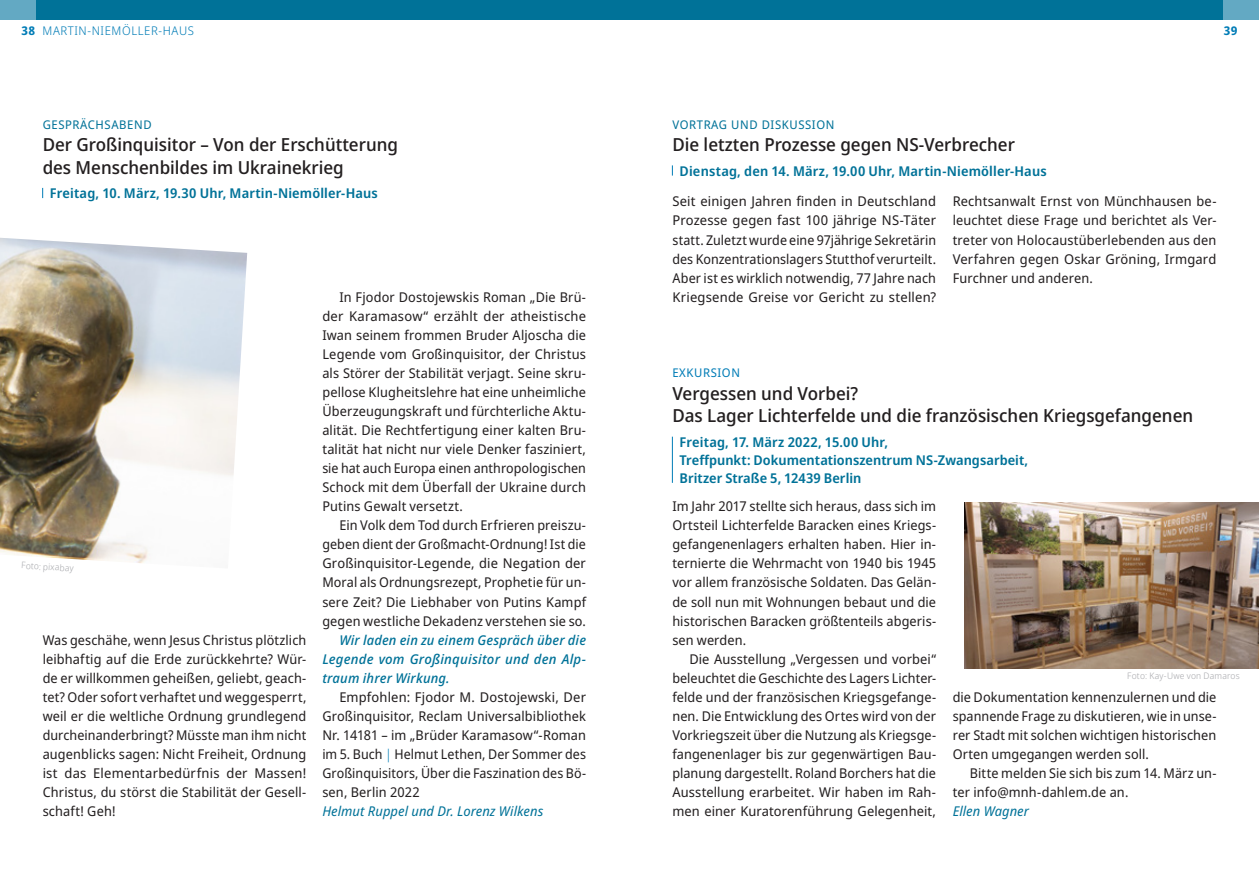
<style>
.page{position:relative;width:1259px;height:893px;background:#fff}
.page>*{position:absolute;margin:0;border:0;box-sizing:border-box;transform-origin:0 0}
.ÜberschirftKlein{font:500 18px/22.5px "Noto Sans Display";color:#231f20}
.Fließtext_Einzug{font:13.5px/19px "Noto Sans Display";letter-spacing:.01em;color:#231f20;text-align:justify}
.Fließt{font:13.5px/19px "Noto Sans Display";letter-spacing:.01em;color:#231f20;text-align:justify}
.Zeit_Ort{font:600 13.5px/18px "Noto Sans Display";letter-spacing:.01em;color:#007298}
.Fließtext_Einzug-2{font:italic 500 13.5px/19px "Noto Sans Display";letter-spacing:.02em;color:#007298;text-align:justify}
.Autoren{font:italic 13.5px "Noto Sans Display";letter-spacing:.01em;color:#007298}
.Dachzeile{font:12px "Noto Sans Display";letter-spacing:.05em;color:#007298}
.Rubrik{font:300 12px "Noto Sans Display";letter-spacing:.05em;color:#007cb6}
.Dachzeile-2{font:12px "Noto Sans Display";letter-spacing:.05em;color:#007cb6}
.Rubrik-2{font:700 12px "Noto Sans Display";color:#007cb6}
.Quellen{font:300 9px "Noto Sans Display";letter-spacing:.025em;color:#a8a9ad}
.s1{font-weight:300;color:#007cb6}
</style>
<div class="page">
<div style="left:34px;top:0;width:1191px;height:19px;background:#007298"></div>
<div style="left:0;top:0;width:35px;height:19px;background:#63a9c3"></div>
<div style="left:1223px;top:0;width:36px;height:19px;background:#63a9c3"></div>
<hr style="left:672px;top:437px;width:1px;height:46px;background:#007cb6">
<img style="left:964px;top:503px;width:295px;height:165px">
<img style="left:0;top:238px;width:247px;height:325px">
<p class="Rubrik-2" style="left:21px;top:22px;width:15px">38</p>
<p class="Rubrik" style="left:43px;top:22px;width:153px">MARTIN-NIEMÖLLER-HAUS</p>
<p class="Rubrik-2" style="left:1223px;top:22px;width:16px">39</p>
<p class="Dachzeile" style="left:43px;top:116px;width:110px">GESPRÄCHSABEND</p>
<p class="ÜberschirftKlein" style="left:43px;top:134px;width:357px">Der Großinquisitor – Von der Erschütterung des Menschenbildes im Ukrainekrieg</p>
<p class="Zeit_Ort" style="left:50px;top:184px;width:329px">Freitag, 10. März, 19.30 Uhr, Martin-Niemöller-Haus</p>
<p class="Quellen" style="left:22px;top:559px;width:54px;rotate:4deg">Foto: pixabay</p>
<p class="Fließt" style="left:43px;top:630px;width:265px">Was geschähe, wenn Jesus Christus plötzlich leibhaftig auf die Erde zurückkehrte? Wür&shy;de er willkommen geheißen, geliebt, geach&shy;tet? Oder sofort verhaftet und weggesperrt, weil er die weltliche Ordnung grundlegend durcheinanderbringt? Müsste man ihm nicht augenblicks sagen: Nicht Freiheit, Ordnung ist das Elementarbedürfnis der Massen!<br>Christus, du störst die Stabilität der Gesell&shy;schaft! Geh!</p>
<p class="Fließtext_Einzug" style="left:322px;top:288px;width:265px;text-indent:17px">In Fjodor Dostojewskis Roman „Die Brü&shy;der Karamasow“ erzählt der atheistische Iwan seinem frommen Bruder Aljoscha die Legende vom Großinquisitor, der Christus als Störer der Stabilität verjagt. Seine skru&shy;pellose Klugheitslehre hat eine unheimliche Überzeugungskraft und fürchterliche Aktu&shy;alität. Die Rechtfertigung einer kalten Bru&shy;talität hat nicht nur viele Denker fasziniert, sie hat auch Europa einen anthropologischen Schock mit dem Überfall der Ukraine durch Putins Gewalt versetzt.</p>
<p class="Fließtext_Einzug" style="left:322px;top:516px;width:265px;text-indent:17px">Ein Volk dem Tod durch Erfrieren preiszu&shy;geben dient der Großmacht-Ordnung! Ist die Großinquisitor-Legende, die Negation der Moral als Ordnungsrezept, Prophetie für un&shy;sere Zeit? Die Liebhaber von Putins Kampf gegen westliche Dekadenz verstehen sie so.</p>
<p class="Fließtext_Einzug-2" style="left:322px;top:630px;width:265px;text-indent:17px">Wir laden ein zu einem Gespräch über die Legende vom Großinquisitor und den Alp&shy;traum ihrer Wirkung.</p>
<p class="Fließtext_Einzug" style="left:322px;top:688px;width:265px;text-indent:17px">Empfohlen: Fjodor M. Dostojewski, Der Großinquisitor, Reclam Universalbibliothek Nr. 14181 – im „Brüder Karamasow“-Roman im 5. Buch <span class="s1">|</span> Helmut Lethen, Der Sommer des Großinquisitors, Über die Faszination des Bö&shy;sen, Berlin 2022</p>
<p class="Autoren" style="left:322px;top:801px;width:222px">Helmut Ruppel und Dr. Lorenz Wilkens</p>
<p class="Dachzeile" style="left:672px;top:116px;width:164px">VORTRAG UND DISKUSSION</p>
<p class="ÜberschirftKlein" style="left:672px;top:134px;width:344px">Die letzten Prozesse gegen NS-Verbrecher</p>
<p class="Zeit_Ort" style="left:679px;top:162px;width:369px">Dienstag, den 14. März, 19.00 Uhr, Martin-Niemöller-Haus</p>
<p class="Fließt" style="left:952px;top:192px;width:265px">Rechtsanwalt Ernst von Münchhausen be&shy;leuchtet diese Frage und berichtet als Ver&shy;treter von Holocaustüberlebenden aus den Verfahren gegen Oskar Gröning, Irmgard Furchner und anderen.</p>
<p class="Fließt" style="left:672px;top:192px;width:265px">Seit einigen Jahren finden in Deutschland Prozesse gegen fast 100 jährige NS-Täter statt. Zuletzt wurde eine 97jährige Sekretärin des Konzentrationslagers Stutthof verurteilt.<br>Aber ist es wirklich notwendig, 77 Jahre nach Kriegsende Greise vor Gericht zu stellen?</p>
<p class="Dachzeile-2" style="left:672px;top:365px;width:69px">EXKURSION</p>
<p class="ÜberschirftKlein" style="left:672px;top:383px;width:522px">Vergessen und Vorbei?<br>Das Lager Lichterfelde und die französischen Kriegsgefangenen</p>
<p class="Zeit_Ort" style="left:679px;top:433px;width:350px">Freitag, 17. März 2022, 15.00 Uhr,<br>Treffpunkt: Dokumentationszentrum NS-Zwangsarbeit,<br>Britzer Straße 5, 12439 Berlin</p>
<p class="Fließt" style="left:672px;top:497px;width:265px">Im Jahr 2017 stellte sich heraus, dass sich im Ortsteil Lichterfelde Baracken eines Kriegs&shy;gefangenenlagers erhalten haben. Hier in&shy;ternierte die Wehrmacht von 1940 bis 1945 vor allem französische Soldaten. Das Gelän&shy;de soll nun mit Wohnungen bebaut und die historischen Baracken größtenteils abgeris&shy;sen werden.</p>
<p class="Fließtext_Einzug" style="left:672px;top:649px;width:265px;text-indent:17px">Die Ausstellung „Vergessen und vorbei“ beleuchtet die Geschichte des Lagers Lichter&shy;felde und der französischen Kriegsgefange&shy;nen. Die Entwicklung des Ortes wird von der Vorkriegszeit über die Nutzung als Kriegsge&shy;fangenenlager bis zur gegenwärtigen Bau&shy;planung dargestellt. Roland Borchers hat die Ausstellung erarbeitet. Wir haben im Rah&shy;men einer Kuratorenführung Gelegenheit,</p>
<p class="Quellen" style="left:1127px;top:669px;width:114px">Foto: Kay-Uwe von Damaros</p>
<p class="Fließtext_Einzug" style="left:952px;top:688px;width:265px">die Dokumentation kennenzulernen und die spannende Frage zu diskutieren, wie in unse&shy;rer Stadt mit solchen wichtigen historischen Orten umgegangen werden soll.</p>
<p class="Fließtext_Einzug" style="left:952px;top:764px;width:265px;text-indent:17px">Bitte melden Sie sich bis zum 14. März un&shy;ter info@mnh-dahlem.de an.</p>
<p class="Autoren" style="left:952px;top:801px;width:78px">Ellen Wagner</p>
</div>
